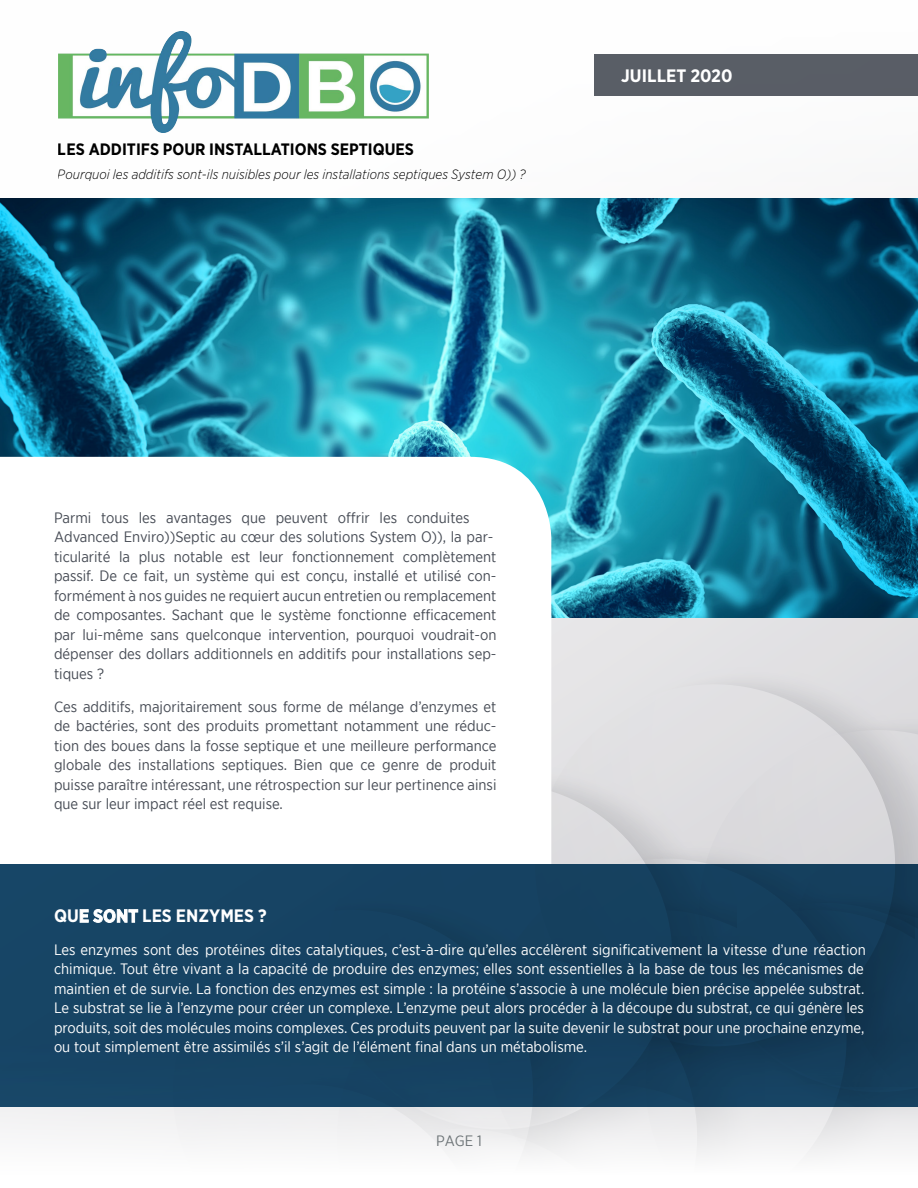
<style>
.page{position:relative;width:918px;height:1188px;background:#fff}
.page>*{position:absolute;margin:0;border:0;box-sizing:border-box;transform-origin:0 0}
.Texte_courant{font:700 18px "Gotham Narrow";color:#fff}
.Sous-titre{font:700 18px "Gotham Narrow";color:#fff}
.t1{font:700 16.5px "Gotham Narrow";color:#000001}
.Texte_courant-2{font:15px/19.5px "Gotham Narrow";color:#474c55}
.Texte_courant-3{font:15px/19.5px "Gotham Narrow";color:#fff}
.Texte_courant-4{font:15px "Gotham Narrow";color:#6d7477}
.t2{font:italic 300 13.5px "Gotham Narrow";color:#000001}
</style>
<div class="page">
<div style="left:551px;top:618px;width:367px;height:47px;background:#e3e2e5"></div>
<div style="left:551px;top:665px;width:364px;height:46px;background:#e1e0e2"></div>
<svg style="left:551px;top:686px;width:362px;height:178px;background:#dddddf"></svg>
<svg style="left:697px;top:711px;width:221px;height:21px;background:#dadadc"></svg>
<svg style="left:697px;top:732px;width:221px;height:132px;background:#d8d7da"></svg>
<div style="left:594px;top:54px;width:324px;height:41px;background:#595e66"></div>
<svg style="left:0;top:1107px;width:918px;height:50px"></svg>
<img style="left:0;top:199px;width:918px;height:419px">
<svg style="left:0;top:457px;width:551px;height:161px"></svg>
<div style="left:0;top:864px;width:918px;height:243px;background:linear-gradient(to right,#184667,#133b57)"></div>
<img style="left:59px;top:31px;width:369px;height:102px">
<p class="t1" style="left:58px;top:138px;width:358px">LES ADDITIFS POUR INSTALLATIONS SEPTIQUES</p>
<p class="t2" style="left:58px;top:166px;width:469px">Pourquoi les additifs sont-ils nuisibles pour les installations septiques System O)) ?</p>
<p class="Sous-titre" style="left:621px;top:64px;width:113px">JUILLET 2020</p>
<p class="Texte_courant-2" style="left:54px;top:508px;width:444px">Parmi tous les avantages que peuvent offrir les conduites Advanced Enviro))Septic au cœur des solutions System O)), la par&shy;ticularité la plus notable est leur fonctionnement complètement passif. De ce fait, un système qui est conçu, installé et utilisé con&shy;formément à nos guides ne requiert aucun entretien ou remplacement de composantes. Sachant que le système fonctionne efficacement par lui-même sans quelconque intervention, pourquoi voudrait-on dépenser des dollars additionnels en additifs pour installations sep&shy;tiques ?</p>
<p class="Texte_courant-2" style="left:54px;top:697px;width:444px;text-align:justify">Ces additifs, majoritairement sous forme de mélange d’enzymes et de bactéries, sont des produits promettant notamment une réduc&shy;tion des boues dans la fosse septique et une meilleure performance globale des installations septiques. Bien que ce genre de produit puisse paraître intéressant, une rétrospection sur leur pertinence ainsi que sur leur impact réel est requise.</p>
<p class="Texte_courant" style="left:54px;top:904px;width:214px">QUE SONT LES ENZYMES ?</p>
<p class="Texte_courant-3" style="left:54px;top:940px;width:813px">Les enzymes sont des protéines dites catalytiques, c’est-à-dire qu’elles accélèrent significativement la vitesse d’une réaction chimique. Tout être vivant a la capacité de produire des enzymes; elles sont essentielles à la base de tous les mécanismes de maintien et de survie. La fonction des enzymes est simple : la protéine s’associe à une molécule bien précise appelée substrat.<br>Le substrat se lie à l’enzyme pour créer un complexe. L’enzyme peut alors procéder à la découpe du substrat, ce qui génère les produits, soit des molécules moins complexes. Ces produits peuvent par la suite devenir le substrat pour une prochaine enzyme, ou tout simplement être assimilés s’il s’agit de l’élément final dans un métabolisme.</p>
<p class="Texte_courant-4" style="left:436px;top:1131px;width:47px">PAGE 1</p>
</div>
